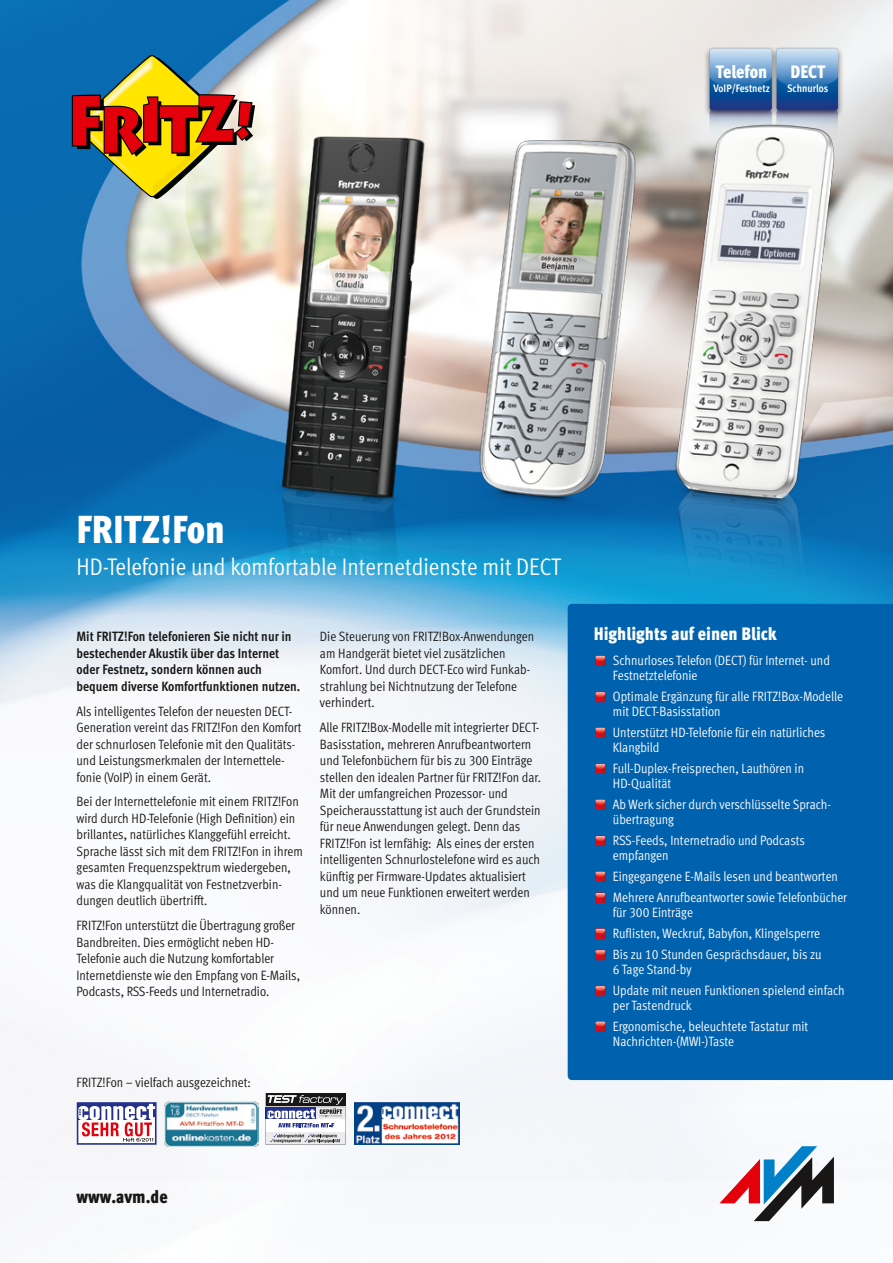
<style>
.page{position:relative;width:893px;height:1263px;background:#fff}
.page>*{position:absolute;margin:0;border:0;box-sizing:border-box;transform-origin:0 0}
.t1{font:900 39px "AVM Meta OT Cond";color:#fff}
.t2{font:24px "AVM Meta OT Cond";color:#fff}
.t3{font:900 18px "AVM Meta OT Cond";color:#fff}
.t4{font:900 18px "AVM Meta OT Cond";color:#181716}
.t5{font:13.5px/16.5px "AVM Meta OT Cond";color:#181716}
.t6{font:13.5px/15px "AVM Meta OT Cond";color:#fff}
.t7{font:700 13.5px/16.5px "AVM Meta OT Cond";color:#181716}
.t8{font:700 10.8px "AVM Meta OT Cond";color:#fff}
</style>
<div class="page">
<img style="left:0;top:0;width:893px;height:1222px">
<img style="left:701px;top:43px;width:67px;height:9px">
<img style="left:768px;top:43px;width:79px;height:22px">
<svg style="left:72px;top:54px;width:60px;height:145px;background:#63606a"></svg>
<div style="left:568px;top:690px;width:325px;height:390px;background:#0062ae"></div>
<svg style="left:595px;top:697px;width:10px;height:5px"></svg>
<svg style="left:595px;top:727px;width:10px;height:11px"></svg>
<svg style="left:595px;top:764px;width:10px;height:10px"></svg>
<svg style="left:595px;top:799px;width:10px;height:11px"></svg>
<svg style="left:595px;top:836px;width:10px;height:10px"></svg>
<svg style="left:595px;top:871px;width:10px;height:11px"></svg>
<svg style="left:595px;top:928px;width:10px;height:11px"></svg>
<svg style="left:719px;top:1146px;width:115px;height:75px"></svg>
<svg style="left:595px;top:986px;width:10px;height:10px"></svg>
<svg style="left:595px;top:950px;width:10px;height:10px"></svg>
<svg style="left:595px;top:893px;width:10px;height:10px"></svg>
<svg style="left:595px;top:1021px;width:10px;height:10px"></svg>
<img style="left:793px;top:65px;width:100px;height:625px">
<img style="left:329px;top:52px;width:464px;height:645px">
<img style="left:132px;top:54px;width:430px;height:599px">
<svg style="left:266px;top:1093px;width:79px;height:52px"></svg>
<img style="left:164px;top:1101px;width:94px;height:45px">
<svg style="left:77px;top:1102px;width:80px;height:43px"></svg>
<svg style="left:78px;top:1141px;width:77px;height:2px"></svg>
<svg style="left:78px;top:1104px;width:77px;height:37px"></svg>
<img style="left:354px;top:1102px;width:105px;height:43px">
<h3 class="t3" style="left:716px;top:60px;width:53px">Telefon</h3>
<p class="t8" style="left:714px;top:81px;width:58px">VoIP/Festnetz</p>
<h3 class="t3" style="left:790px;top:60px;width:36px">DECT</h3>
<p class="t8" style="left:787px;top:81px;width:43px">Schnurlos</p>
<h1 class="t1" style="left:77px;top:505px;width:150px">FRITZ!Fon</h1>
<h2 class="t2" style="left:77px;top:552px;width:486px">HD-Telefonie und komfortable Internetdienste mit DECT</h2>
<p class="t7" style="left:77px;top:628px;width:225px">Mit FRITZ!Fon telefonieren Sie nicht nur in bestechender Akustik über das Internet oder Festnetz, sondern können auch bequem diverse Komfortfunktionen nutzen.</p>
<p class="t5" style="left:77px;top:702px;width:227px">Als intelligentes Telefon der neuesten DECT-Generation vereint das FRITZ!Fon den Komfort der schnurlosen Telefonie mit den Qualitäts&shy;und Leistungsmerkmalen der Internettele&shy;fonie (VoIP) in einem Gerät.</p>
<p class="t5" style="left:77px;top:793px;width:228px">Bei der Internettelefonie mit einem FRITZ!Fon wird durch HD-Telefonie (High Definition) ein brillantes, natürliches Klanggefühl erreicht.<br>Sprache lässt sich mit dem FRITZ!Fon in ihrem gesamten Frequenzspektrum wiedergeben, was die Klangqualität von Festnetzverbin&shy;dungen deutlich übertrifft.</p>
<p class="t5" style="left:77px;top:917px;width:225px">FRITZ!Fon unterstützt die Übertragung großer Bandbreiten. Dies ermöglicht neben HD-Telefonie auch die Nutzung komfortabler Internetdienste wie den Empfang von E-Mails, Podcasts, RSS-Feeds und Internetradio.</p>
<p class="t5" style="left:320px;top:628px;width:216px">Die Steuerung von FRITZ!Box-Anwendungen am Handgerät bietet viel zusätzlichen Komfort. Und durch DECT-Eco wird Funkab&shy;strahlung bei Nichtnutzung der Telefone verhindert.</p>
<p class="t5" style="left:320px;top:719px;width:223px">Alle FRITZ!Box-Modelle mit integrierter DECT-Basisstation, mehreren Anrufbeantwortern und Telefonbüchern für bis zu 300 Einträge stellen den idealen Partner für FRITZ!Fon dar.<br>Mit der umfangreichen Prozessor- und Speicherausstattung ist auch der Grundstein für neue Anwendungen gelegt. Denn das FRITZ!Fon ist lernfähig: Als eines der ersten intelligenten Schnurlostelefone wird es auch künftig per Firmware-Updates aktualisiert und um neue Funktionen erweitert werden können.</p>
<p class="t5" style="left:77px;top:1074px;width:176px">FRITZ!Fon – vielfach ausgezeichnet:</p>
<h3 class="t3" style="left:594px;top:622px;width:185px">Highlights auf einen Blick</h3>
<p class="t6" style="left:613px;top:653px;width:219px">Schnurloses Telefon (DECT) für Internet- und<br>Festnetztelefonie</p>
<p class="t6" style="left:613px;top:689px;width:232px">Optimale Ergänzung für alle FRITZ!Box-Modelle mit DECT-Basisstation</p>
<p class="t6" style="left:613px;top:725px;width:214px">Unterstützt HD-Telefonie für ein natürliches<br>Klangbild</p>
<p class="t6" style="left:613px;top:761px;width:193px">Full-Duplex-Freisprechen, Lauthören in<br>HD-Qualität</p>
<p class="t6" style="left:613px;top:797px;width:220px">Ab Werk sicher durch verschlüsselte Sprach&shy;übertragung</p>
<p class="t6" style="left:613px;top:833px;width:194px">RSS-Feeds, Internetradio und Podcasts empfangen</p>
<p class="t6" style="left:613px;top:866px;width:236px;line-height:21px">Eingegangene E-Mails lesen und beantworten<br>Mehrere Anrufbeantworter sowie Telefonbücher</p>
<p class="t6" style="left:613px;top:902px;width:210px;line-height:21px">für 300 Einträge<br>Ruflisten, Weckruf, Babyfon, Klingelsperre<br>Bis zu 10 Stunden Gesprächsdauer, bis zu</p>
<p class="t6" style="left:613px;top:959px;width:233px;line-height:21px">6 Tage Stand-by<br>Update mit neuen Funktionen spielend einfach</p>
<p class="t6" style="left:613px;top:995px;width:197px;line-height:21px">per Tastendruck<br>Ergonomische, beleuchtete Tastatur mit</p>
<p class="t6" style="left:613px;top:1034px;width:123px">Nachrichten-(MWI-)Taste</p>
<h3 class="t4" style="left:77px;top:1185px;width:93px">www.avm.de</h3>
</div>
